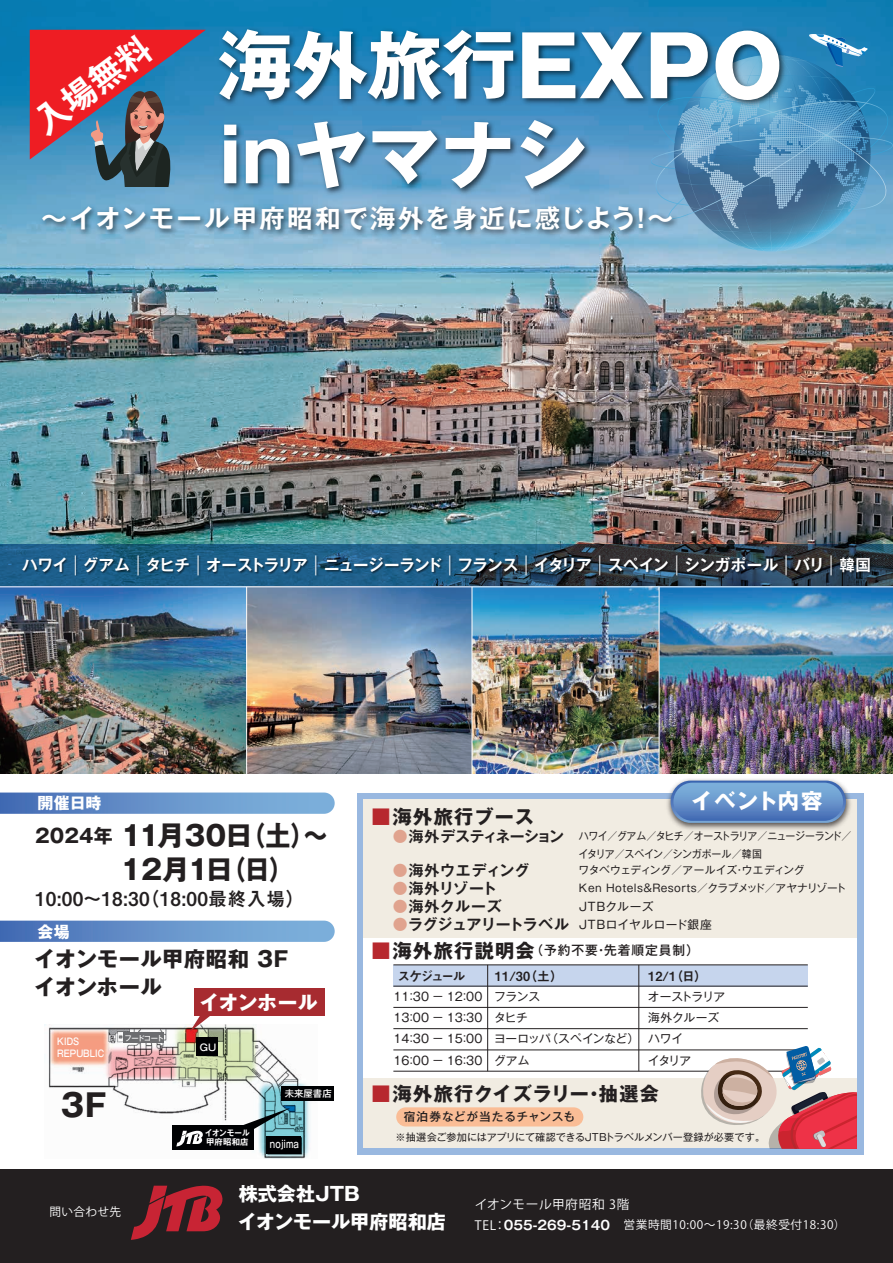
<style>
.page{position:relative;width:893px;height:1263px;background:#fff}
.page>*{position:absolute;margin:0;border:0;box-sizing:border-box;transform-origin:0 0}
.t1{font:700 74.4px/90px "Gothic MB101 Pr 6 N";color:#fff}
.t2{font:700 34.05px "Gothic MB101 Pr 6 N De";color:#fff}
.t3{font:700 31.35px "Gothic MB101 Pr 6 N";color:#231f20}
.t4{font:700 27.6px/34px "Gothic MB101 Pr 6 N";letter-spacing:-.04em;color:#231f20}
.t5{font:700 25.5px "Gothic MB101 Pr 6 N De";letter-spacing:.08em;color:#fff;scale:1.2 1}
.t6{font:700 21.3px/27.6px "Gothic MB101 Pr 6 N";letter-spacing:.025em;color:#231f20}
.t7{font:700 21.3px "Gothic MB101 Pr 6 N";letter-spacing:.07em;color:#fff}
.t8{font:700 19.65px "Gothic MB101 Pr 6 N";letter-spacing:-.005em;color:#fff}
.t9{font:700 19.2px "Mi Go MB1 Std De";letter-spacing:.01em;color:#231f20}
.t10{font:700 19.2px/27.6px "Gothic MB101 Pr 6 N";color:#fff}
.t11{font:700 19.2px "Gothic MB101 Pr 6 N";letter-spacing:.04em;color:#231f20}
.t12{font:700 19.2px "Gothic MB101 Pr 6 N";letter-spacing:.07em;color:#231f20}
.t13{font:700 15.9px "Gothic MB101 Pr 6 N De";letter-spacing:-.02em;color:#fff}
.t14{font:700 15.9px "Gothic MB101 Pr 6 N";letter-spacing:.01em;color:#fff}
.t15{font:700 14.85px "Gothic MB101 Pr 6 N De";letter-spacing:.05em;color:#231f20}
.t16{font:500 12.75px "Gothic MB101 Pr 6 N";letter-spacing:.07em;color:#231f20}
.t17{font:12.75px "Midashi Go Pr 6 N MB31";letter-spacing:-.08em;color:#231f20}
.t18{font:700 12.75px "Futo Go B101 Pr 6 N";letter-spacing:.03em;color:#fff}
.t19{font:11.7px/21.3px "Gothic MB101 Pr 6 N";letter-spacing:.005em;color:#231f20;text-align:justify}
.t20{font:700 11.7px "Futo Go B101 Pr 6 N";letter-spacing:.05em;color:#fff}
.t21{font:11.7px/21.3px "Gothic MB101 Pr 6 N";letter-spacing:-.025em;color:#231f20}
.t22{font:11.7px/21.3px "Gothic MB101 Pr 6 N";letter-spacing:-.015em;color:#231f20}
.t23{font:500 11.7px "Gothic MB101 Pr 6 N";letter-spacing:.065em;color:#231f20}
.t24{font:11.7px "Gothic MB101 Pr 6 N";letter-spacing:-.055em;color:#231f20}
.t25{font:500 11.7px "UD Shin Go Pr 6 N";letter-spacing:.025em;color:#fff}
.t26{font:10.65px/17.5px "Gothic MB101 Pr 6 N";letter-spacing:-.02em;color:#231f20;scale:.93 1}
.t27{font:10.65px "Gothic MB101 Pr 6 N";letter-spacing:.04em;color:#231f20}
.t28{font:10.65px "Gothic MB101 Pr 6 N";letter-spacing:-.02em;color:#231f20}
.t29{font:500 10.5px "Gothic MB101 Pr 6 N";color:#fff;scale:.75 1}
.t30{font:10.05px "Gothic MB101 Pr 6 N";letter-spacing:.005em;color:#231f20}
.t31{font:500 9.45px/11.4px "Gothic MB101 Pr 6 N";color:#fff;scale:.85 1}
.t32{font:500 9.45px "Gothic MB101 Pr 6 N";color:#fff}
.t33{font:700 8.4px/9.4px "Gothic MB101 Pr 6 N De";letter-spacing:.025em;color:#fff;scale:.9 1}
.t34{font:500 7.35px "Gothic MB101 Pr 6 N";letter-spacing:-.11em;color:#fff}
.s1{font-weight:800;font-size:81.9px}
.s2{font-family:"Gothic MB101 Pr 6 N";font-weight:400;font-size:19.95px}
.s3{font-size:19.2px}
.s4{color:#b7282e}
.s5{font-family:"Gothic MB101 Pr 6 N De";font-weight:700;font-size:14.85px;color:#e0a38e}
.s6{font-family:"Gothic MB101 Pr 6 N De";font-weight:700;font-size:14.85px}
.s7{color:#e0a38e}
.s8{font-weight:700;font-size:19.2px;color:#b7282e}
.s9{font-weight:700;font-size:19.2px}
.s10{font-size:12.75px}
.s11{font-family:"Gothic MB101 Pr 6 N De";font-size:12.75px}
</style>
<div class="page">
<img style="left:0;top:0;width:893px;height:544px">
<div style="left:357px;top:793px;width:506px;height:361px;background:#99b8e0"></div>
<div style="left:364px;top:799px;width:493px;height:349px;background:#f1ece2"></div>
<div style="left:364px;top:939px;width:493px;height:139px;background:#fff"></div>
<div style="left:0;top:1169px;width:893px;height:94px;background:#231f20"></div>
<div style="left:393px;top:965px;width:415px;height:21px;background:#c6d5ed"></div>
<svg style="left:0;top:544px;width:893px;height:42px;background:#224f6c"></svg>
<img style="left:0;top:587px;width:893px;height:187px">
<hr style="left:472px;top:587px;width:1px;height:187px;background:#fff">
<hr style="left:246px;top:587px;width:1px;height:187px;background:#fff">
<hr style="left:659px;top:587px;width:1px;height:187px;background:#fff">
<img style="left:213px;top:19px;width:580px;height:181px">
<img style="left:36px;top:200px;width:615px;height:48px">
<img style="left:20px;top:553px;width:855px;height:29px">
<svg style="left:131px;top:1185px;width:92px;height:55px"></svg>
<svg style="left:0;top:792px;width:335px;height:22px;background:#6b96cc"></svg>
<svg style="left:0;top:921px;width:335px;height:21px;background:#6793ca"></svg>
<img style="left:44px;top:1024px;width:273px;height:134px">
<div style="left:282px;top:1087px;width:52px;height:14px;background:#000103"></div>
<div style="left:266px;top:1136px;width:35px;height:18px;background:#000103"></div>
<div style="left:197px;top:1038px;width:21px;height:18px;background:#000103"></div>
<div style="left:123px;top:1033px;width:41px;height:10px;background:#6c6d70"></div>
<svg style="left:190px;top:1016px;width:32px;height:16px"></svg>
<div style="left:194px;top:988px;width:131px;height:28px;background:#a72b30"></div>
<div style="left:172px;top:1126px;width:82px;height:24px;background:#000103"></div>
<svg style="left:238px;top:1108px;width:53px;height:26px"></svg>
<svg style="left:176px;top:1131px;width:27px;height:15px"></svg>
<img style="left:667px;top:779px;width:184px;height:51px">
<svg style="left:671px;top:781px;width:175px;height:42px"></svg>
<div style="left:673px;top:783px;width:170px;height:38px;background:linear-gradient(to bottom,#84b8e0,#486eb5);border-radius:19px"></div>
<svg style="left:30px;top:30px;width:176px;height:156px;background:#8c566b"></svg>
<div style="left:396px;top:1107px;width:187px;height:19px;background:#fabd96;border-radius:10px"></div>
<svg style="left:651px;top:34px;width:242px;height:217px;background:#4f8cb3"></svg>
<hr style="left:393px;top:964px;width:415px;height:1px;background:#231f20">
<hr style="left:393px;top:986px;width:415px;height:1px;background:#231f20">
<hr style="left:393px;top:1007px;width:415px;height:1px;background:#231f20">
<hr style="left:393px;top:1028px;width:415px;height:1px;background:#231f20">
<hr style="left:393px;top:1050px;width:415px;height:1px;background:#231f20">
<hr style="left:393px;top:1071px;width:415px;height:1px;background:#231f20">
<hr style="left:487px;top:965px;width:1px;height:106px;background:#231f20">
<hr style="left:639px;top:965px;width:1px;height:106px;background:#231f20">
<svg style="left:701px;top:1046px;width:156px;height:103px"></svg>
<h2 class="t2" style="left:21px;top:103px;width:138px;rotate:-37deg">入場無料</h2>
<h1 class="t1" style="left:219px;top:18px;width:566px">海外旅行<span class="s1">EXPO </span>inヤマナシ</h1>
<h3 class="t5" style="left:39px;top:197px;width:532px">～イオンモール甲府昭和で海外を身近に感じよう！～</h3>
<h3 class="t13" style="left:22px;top:552px;width:850px">ハワイ<span class="s2">｜</span>グアム<span class="s2">｜</span>タヒチ<span class="s2">｜</span>オーストラリア<span class="s2">｜</span>ニュージーランド<span class="s2">｜</span>フランス<span class="s2">｜</span>イタリア<span class="s2">｜</span>スペイン<span class="s2">｜</span>シンガポール<span class="s2">｜</span>バリ<span class="s2">｜</span>韓国</h3>
<h3 class="t14" style="left:37px;top:790px;width:66px">開催日時</h3>
<h3 class="t4" style="left:120px;top:818px;width:211px;text-indent:-85px"><span class="s3">2024年</span> 11月30日（土）～<br>12月1日（日）</h3>
<h3 class="t9" style="left:35px;top:885px;width:281px">10:00～18:30（18:00最終入場）　</h3>
<h3 class="t14" style="left:37px;top:918px;width:34px">会場</h3>
<h3 class="t6" style="left:35px;top:945px;width:255px">イオンモール甲府昭和 ３Fイオンホール</h3>
<h3 class="t8" style="left:200px;top:986px;width:119px">イオンホール</h3>
<p class="t31" style="left:57px;top:1035px;width:57px">KIDS<br>REPUBLIC</p>
<h3 class="t3" style="left:57px;top:1079px;width:51px">３F</h3>
<p class="t34" style="left:125px;top:1032px;width:41px">フードコート</p>
<p class="t32" style="left:200px;top:1039px;width:18px">GU</p>
<p class="t33" style="left:205px;top:1128px;width:51px">イオンモール甲府昭和店</p>
<p class="t32" style="left:285px;top:1086px;width:48px">未来屋書店</p>
<p class="t29" style="left:270px;top:1135px;width:40px">nojima</p>
<h3 class="t7" style="left:691px;top:783px;width:133px">イベント内容</h3>
<h3 class="t12" style="left:371px;top:801px;width:164px"><span class="s4">■</span> 海外旅行ブース</h3>
<p class="t26" style="left:579px;top:827px;width:295px;text-indent:-186px"><span class="s5">●</span><span class="s6">海外デスティネーション</span> ハワイ／グアム／タヒチ／オーストラリア／ニュージーランド／イタリア／スペイン／シンガポール／韓国</p>
<p class="t15" style="left:393px;top:858px;width:138px"><span class="s7">●</span>海外ウエディング</p>
<p class="t28" style="left:578px;top:861px;width:228px">ワタベウェディング／アールイズ・ウエディング</p>
<p class="t15" style="left:393px;top:876px;width:106px"><span class="s7">●</span>海外リゾート</p>
<p class="t27" style="left:579px;top:879px;width:269px">Ken Hotels＆Resorts／クラブメッド／アヤナリゾート</p>
<p class="t15" style="left:393px;top:894px;width:111px"><span class="s7">●</span>海外クルーズ</p>
<p class="t24" style="left:577px;top:897px;width:78px">ＪＴＢクルーズ</p>
<p class="t19" style="left:393px;top:913px;width:320px"><span class="s5">●</span><span class="s6">ラグジュアリートラベル</span> ＪＴＢロイヤルロード銀座</p>
<p class="t16" style="left:371px;top:940px;width:329px"><span class="s8">■</span> <span class="s9">海外旅行説明会</span>（予約不要・先着順定員制）</p>
<p class="t17" style="left:397px;top:965px;width:69px">スケジュール</p>
<p class="t17" style="left:495px;top:965px;width:70px">11/30（土）</p>
<p class="t19" style="left:393px;top:985px;width:90px">1 1：30 － 1 2：00<br>1 3：00 － 1 3：30<br>1 4：30 － 1 5：00<br>1 6：00 － 1 6：30</p>
<p class="t21" style="left:494px;top:985px;width:147px">フランス<br>タヒチ<br>ヨーロッパ（スペインなど）グアム</p>
<p class="t17" style="left:648px;top:965px;width:60px">12/1（日）</p>
<p class="t22" style="left:648px;top:985px;width:79px">オーストラリア海外クルーズハワイ<br>イタリア</p>
<h3 class="t11" style="left:371px;top:1077px;width:289px"><span class="s4">■</span> 海外旅行クイズラリー・抽選会</h3>
<p class="t23" style="left:404px;top:1107px;width:173px">宿泊券などが当たるチャンスも</p>
<p class="t30" style="left:396px;top:1129px;width:377px">※抽選会ご参加にはアプリにて確認できるJTBトラベルメンバー登録が必要です。　</p>
<p class="t25" style="left:50px;top:1205px;width:73px">問い合わせ先</p>
<h3 class="t10" style="left:238px;top:1180px;width:209px">株式会社ＪＴＢ<br>イオンモール甲府昭和店</h3>
<p class="t18" style="left:475px;top:1197px;width:156px">イオンモール甲府昭 和 3階</p>
<p class="t20" style="left:475px;top:1218px;width:372px"><span class="s10">TEL：</span><span class="s11">055-269-5140</span> 営業時間10:00～19:30（最終受付18:30）</p>
</div>
